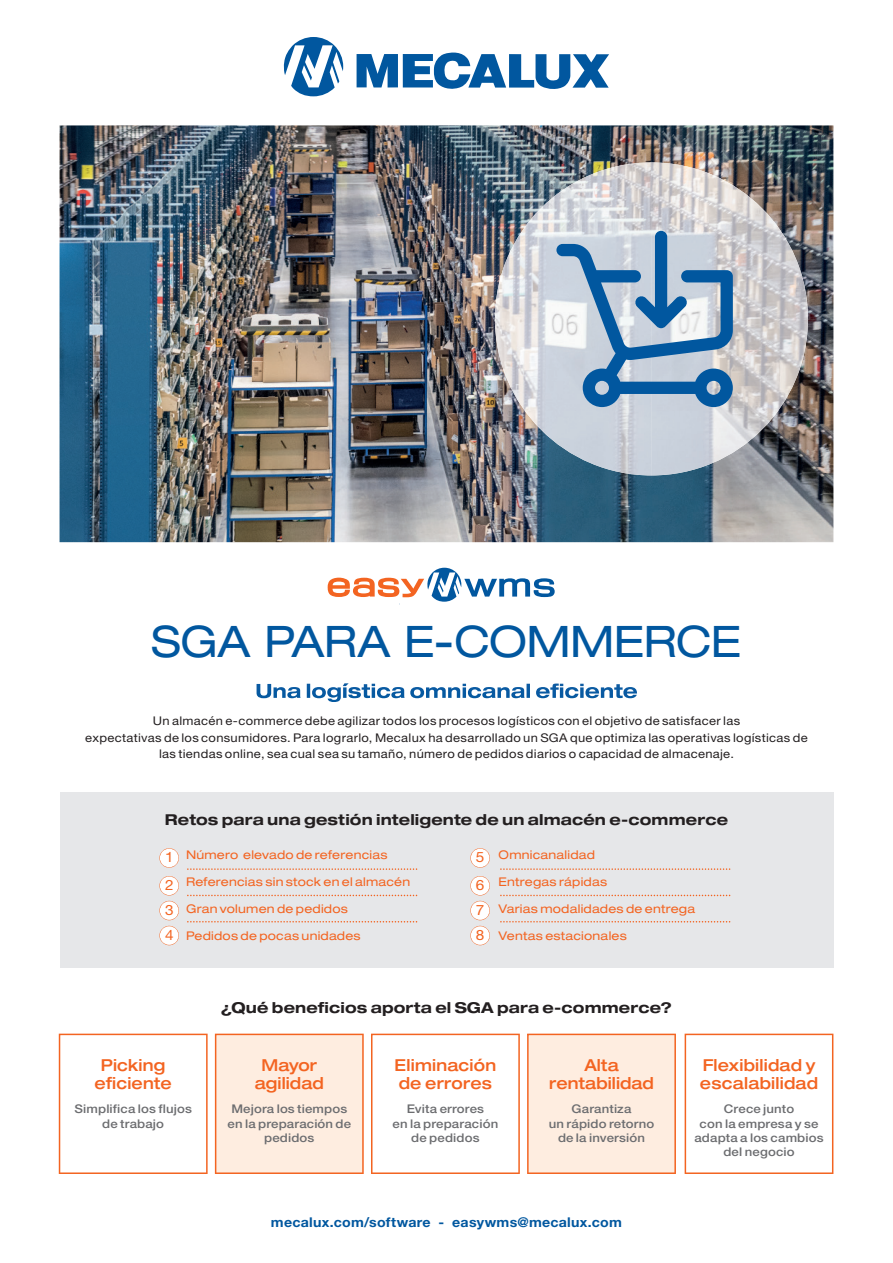
<style>
.page{position:relative;width:893px;height:1263px;background:#fff}
.page>*{position:absolute;margin:0;border:0;box-sizing:border-box;transform-origin:0 0}
.t1{font:expanded 43.5px "Helvetica Neue LT Std";letter-spacing:-.015em;color:#01579f}
.t2{font:500 expanded 16.5px/18px "Helvetica Neue LT Std";letter-spacing:.01em;color:#f36421;text-align:center;scale:.95 1}
.t3{font:700 expanded 15px "Helvetica Neue LT Std";letter-spacing:.01em;color:#231f20}
.t4{font:14.25px "Helvetica Neue LT Std";color:#f36421;scale:1.08 1}
.t5{font:700 13.5px "Helvetica Neue LT Std";letter-spacing:.02em;color:#01579f;scale:1.05 1}
.t6{font:12px/16.5px "Helvetica Neue LT Std";letter-spacing:.025em;color:#231f20;text-align:center;scale:1.08 1}
.t7{font:500 12px/14.2px "Helvetica Neue LT Std";letter-spacing:.01em;color:#6c6d70;text-align:center;scale:1.1 1}
.t8{font:expanded 12px "Helvetica Neue LT Std";letter-spacing:.02em;color:#f36421}
</style>
<div class="page">
<div style="left:60px;top:792px;width:773px;height:176px;background:#e6e7e9"></div>
<img style="left:60px;top:125px;width:773px;height:417px">
<img style="left:495px;top:162px;width:313px;height:313px">
<svg style="left:556px;top:231px;width:177px;height:176px;background:#91afca"></svg>
<img style="left:257px;top:683px;width:380px;height:19px">
<svg style="left:283px;top:37px;width:60px;height:59px"></svg>
<svg style="left:357px;top:52px;width:252px;height:37px"></svg>
<svg style="left:59px;top:1034px;width:149px;height:140px"></svg>
<div style="left:215px;top:1034px;width:149px;height:140px;background:#feede0"></div>
<svg style="left:371px;top:1034px;width:149px;height:140px"></svg>
<div style="left:527px;top:1034px;width:149px;height:140px;background:#feede0"></div>
<svg style="left:685px;top:1034px;width:148px;height:140px"></svg>
<svg style="left:328px;top:568px;width:227px;height:34px"></svg>
<svg style="left:159px;top:848px;width:20px;height:20px"></svg>
<svg style="left:470px;top:848px;width:20px;height:20px"></svg>
<svg style="left:159px;top:876px;width:20px;height:19px"></svg>
<svg style="left:470px;top:876px;width:20px;height:19px"></svg>
<svg style="left:159px;top:901px;width:20px;height:19px"></svg>
<svg style="left:470px;top:901px;width:20px;height:19px"></svg>
<svg style="left:159px;top:926px;width:20px;height:19px"></svg>
<svg style="left:470px;top:926px;width:20px;height:19px"></svg>
<svg style="left:187px;top:868px;width:230px;height:2px"></svg>
<svg style="left:500px;top:868px;width:230px;height:2px"></svg>
<svg style="left:187px;top:895px;width:230px;height:1px"></svg>
<svg style="left:500px;top:895px;width:230px;height:1px"></svg>
<svg style="left:187px;top:921px;width:230px;height:1px"></svg>
<svg style="left:500px;top:921px;width:230px;height:1px"></svg>
<h1 class="t1" style="left:152px;top:615px;width:591px">SGA PARA E-COMMERCE</h1>
<p class="t6" style="left:85px;top:712px;width:670px">Un almacén e-commerce debe agilizar todos los procesos logísticos con el objetivo de satisfacer las<br>expectativas de los consumidores. Para lograrlo, Mecalux ha desarrollado un SGA que optimiza las operativas logísticas de las tiendas online, sea cual sea su tamaño, número de pedidos diarios o capacidad de almacenaje.</p>
<p class="t3" style="left:165px;top:811px;width:565px">Retos para una gestión inteligente de un almacén e-commerce</p>
<p class="t8" style="left:186px;top:848px;width:203px">Número elevado de referencias</p>
<p class="t8" style="left:186px;top:875px;width:226px">Referencias sin stock en el almacén</p>
<p class="t8" style="left:186px;top:902px;width:163px">Gran volumen de pedidos</p>
<p class="t8" style="left:186px;top:929px;width:176px">Pedidos de pocas unidades</p>
<p class="t8" style="left:499px;top:848px;width:98px">Omnicanalidad</p>
<p class="t8" style="left:499px;top:875px;width:110px">Entregas rápidas</p>
<p class="t8" style="left:499px;top:902px;width:198px">Varias modalidades de entrega</p>
<p class="t8" style="left:499px;top:929px;width:130px">Ventas estacionales</p>
<p class="t4" style="left:165px;top:849px;width:9px">1</p>
<p class="t4" style="left:476px;top:849px;width:9px">5</p>
<p class="t4" style="left:165px;top:876px;width:9px">2</p>
<p class="t4" style="left:476px;top:876px;width:9px">6</p>
<p class="t4" style="left:165px;top:901px;width:9px">3</p>
<p class="t4" style="left:476px;top:901px;width:9px">7</p>
<p class="t4" style="left:165px;top:926px;width:9px">4</p>
<p class="t4" style="left:476px;top:926px;width:9px">8</p>
<p class="t3" style="left:221px;top:998px;width:453px">¿Qué beneficios aporta el SGA para e-commerce?</p>
<h2 class="t2" style="left:395px;top:1055px;width:108px;text-align:left">Eliminación de errores</h2>
<h2 class="t2" style="left:95px;top:1055px;width:83px">Picking eficiente</h2>
<p class="t7" style="left:75px;top:1102px;width:108px">Simplifica los flujos de trabajo</p>
<p class="t7" style="left:393px;top:1102px;width:98px">Evita errores<br>en la preparación de pedidos</p>
<h2 class="t2" style="left:255px;top:1055px;width:74px">Mayor agilidad</h2>
<p class="t7" style="left:227px;top:1102px;width:114px">Mejora los tiempos en la preparación de pedidos</p>
<h2 class="t2" style="left:549px;top:1055px;width:112px">Alta rentabilidad</h2>
<p class="t7" style="left:549px;top:1102px;width:97px">Garantiza<br>un rápido retorno de la inversión</p>
<p class="t5" style="left:271px;top:1213px;width:336px">mecalux.com/software - easywms@mecalux.com</p>
<h2 class="t2" style="left:700px;top:1055px;width:126px;text-align:left">Flexibilidad y escalabilidad</h2>
<p class="t7" style="left:694px;top:1102px;width:119px">Crece junto<br>con la empresa y se adapta a los cambios del negocio</p>
</div>
